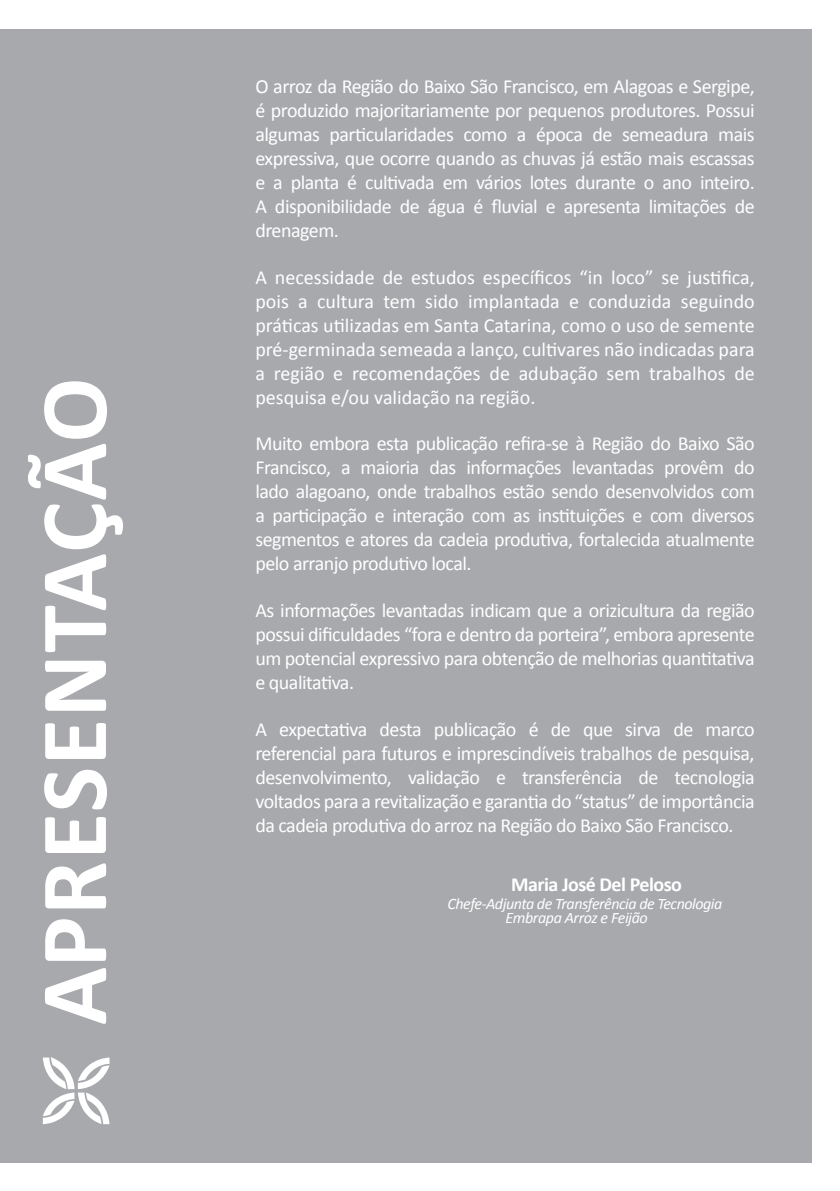
<style>
.page{position:relative;width:840px;height:1191px;background:#fff}
.page>*{position:absolute;margin:0;border:0;box-sizing:border-box;transform-origin:0 0}
.t1{font:700 96px "Calibri";color:#fff}
.t2{font:20px/24px "Calibri";letter-spacing:-.025em;color:#fff;text-align:justify}
.t3{font:700 20px "Calibri";letter-spacing:-.025em;color:#fff}
.t4{font:italic 16px/14px "Calibri";letter-spacing:-.03em;color:#fff}
</style>
<div class="page">
<div style="left:0;top:29px;width:810px;height:1133px;background:#a8a9ad"></div>
<h1 class="t1" style="left:13px;top:1025px;width:635px;rotate:-90deg">Apresentação</h1>
<p class="t2" style="left:255px;top:74px;width:500px">O arroz da Região do Baixo São Francisco, em Alagoas e Sergipe, é produzido majoritariamente por pequenos produtores. Possui algumas particularidades como a época de semeadura mais expressiva, que ocorre quando as chuvas já estão mais escassas e a planta é cultivada em vários lotes durante o ano inteiro.<br>A disponibilidade de água é fluvial e apresenta limitações de drenagem.</p>
<p class="t2" style="left:255px;top:265px;width:500px">A necessidade de estudos específicos “in loco” se justifica, pois a cultura tem sido implantada e conduzida seguindo práticas utilizadas em Santa Catarina, como o uso de semente pré-germinada semeada a lanço, cultivares não indicadas para a região e recomendações de adubação sem trabalhos de pesquisa e/ou validação na região.</p>
<p class="t2" style="left:255px;top:432px;width:500px">Muito embora esta publicação refira-se à Região do Baixo São Francisco, a maioria das informações levantadas provêm do lado alagoano, onde trabalhos estão sendo desenvolvidos com a participação e interação com as instituições e com diversos segmentos e atores da cadeia produtiva, fortalecida atualmente pelo arranjo produtivo local.</p>
<p class="t2" style="left:255px;top:598px;width:500px">As informações levantadas indicam que a orizicultura da região possui dificuldades “fora e dentro da porteira”, embora apresente um potencial expressivo para obtenção de melhorias quantitativa e qualitativa.</p>
<p class="t2" style="left:255px;top:717px;width:500px">A expectativa desta publicação é de que sirva de marco referencial para futuros e imprescindíveis trabalhos de pesquisa, desenvolvimento, validação e transferência de tecnologia voltados para a revitalização e garantia do “status” de importância da cadeia produtiva do arroz na Região do Baixo São Francisco.</p>
<p class="t3" style="left:511px;top:871px;width:172px">Maria José Del Peloso</p>
<p class="t4" style="left:505px;top:895px;width:218px;text-indent:-58px">Chefe-Adjunta de Transferência de Tecnologia<br>Embrapa Arroz e Feijão</p>
</div>
